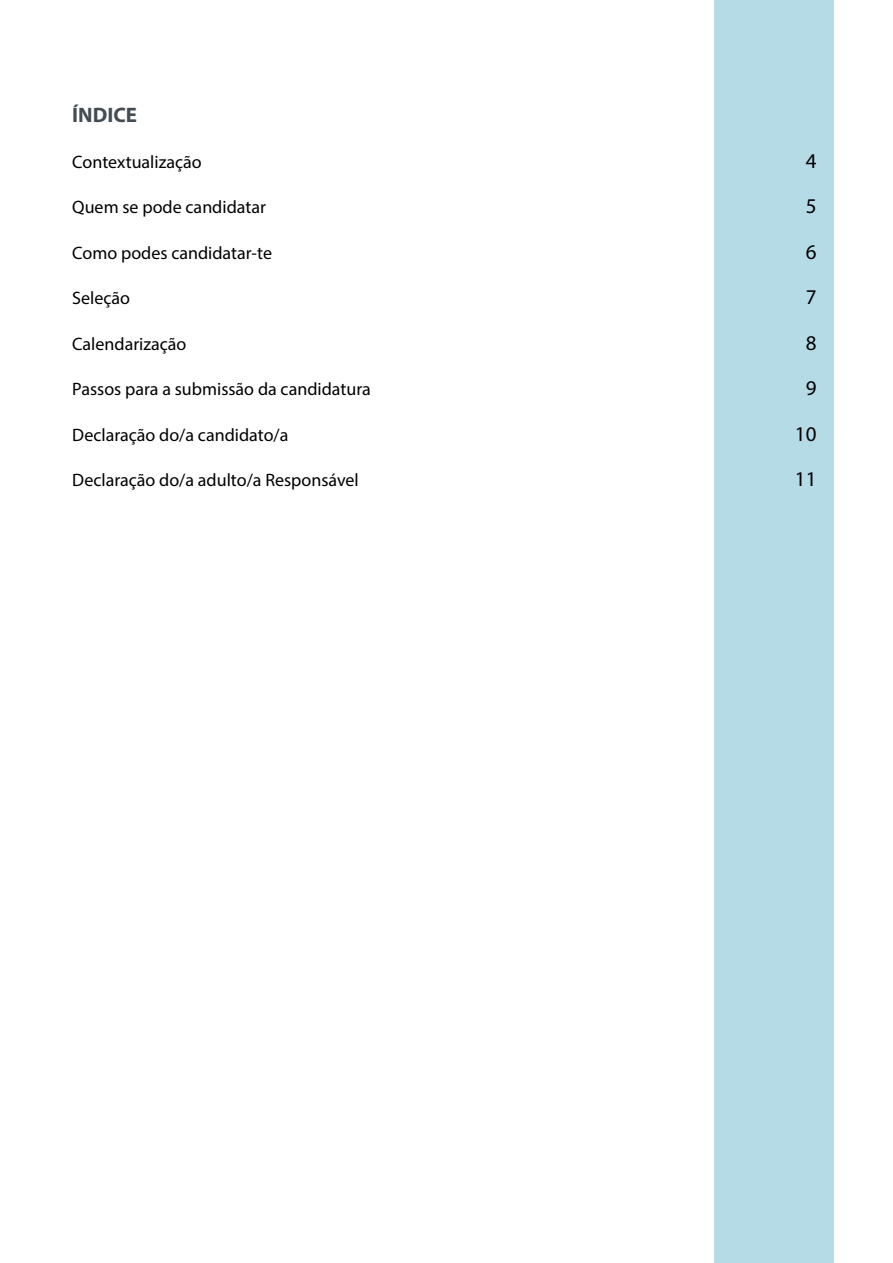
<style>
.page{position:relative;width:893px;height:1263px;background:#fff}
.page>*{position:absolute;margin:0;border:0;box-sizing:border-box;transform-origin:0 0}
.t1{font:21px "Myriad Pro";color:#000}
.t2{font:700 21px "Myriad Pro";color:#444c53}
.t3{font:18px "Myriad Pro";color:#000}
</style>
<div class="page">
<div style="left:714px;top:0;width:119px;height:1263px;background:#b5dbe6"></div>
<p class="t2" style="left:72px;top:101px;width:66px">ÍNDICE</p>
<p class="t3" style="left:72px;top:150px;width:131px">Contextualização</p>
<p class="t1" style="left:806px;top:148px;width:12px">4</p>
<p class="t3" style="left:72px;top:196px;width:195px">Quem se pode candidatar</p>
<p class="t1" style="left:806px;top:193px;width:12px">5</p>
<p class="t3" style="left:72px;top:241px;width:201px">Como podes candidatar-te</p>
<p class="t1" style="left:806px;top:239px;width:12px">6</p>
<p class="t3" style="left:72px;top:287px;width:59px">Seleção</p>
<p class="t1" style="left:806px;top:284px;width:12px">7</p>
<p class="t3" style="left:72px;top:332px;width:116px">Calendarização</p>
<p class="t1" style="left:806px;top:330px;width:12px">8</p>
<p class="t3" style="left:72px;top:378px;width:300px">Passos para a submissão da candidatura</p>
<p class="t1" style="left:806px;top:375px;width:12px">9</p>
<p class="t3" style="left:72px;top:423px;width:218px">Declaração do/a candidato/a</p>
<p class="t1" style="left:795px;top:421px;width:23px">10</p>
<p class="t3" style="left:72px;top:469px;width:288px">Declaração do/a adulto/a Responsável</p>
<p class="t1" style="left:795px;top:466px;width:23px">11</p>
</div>
